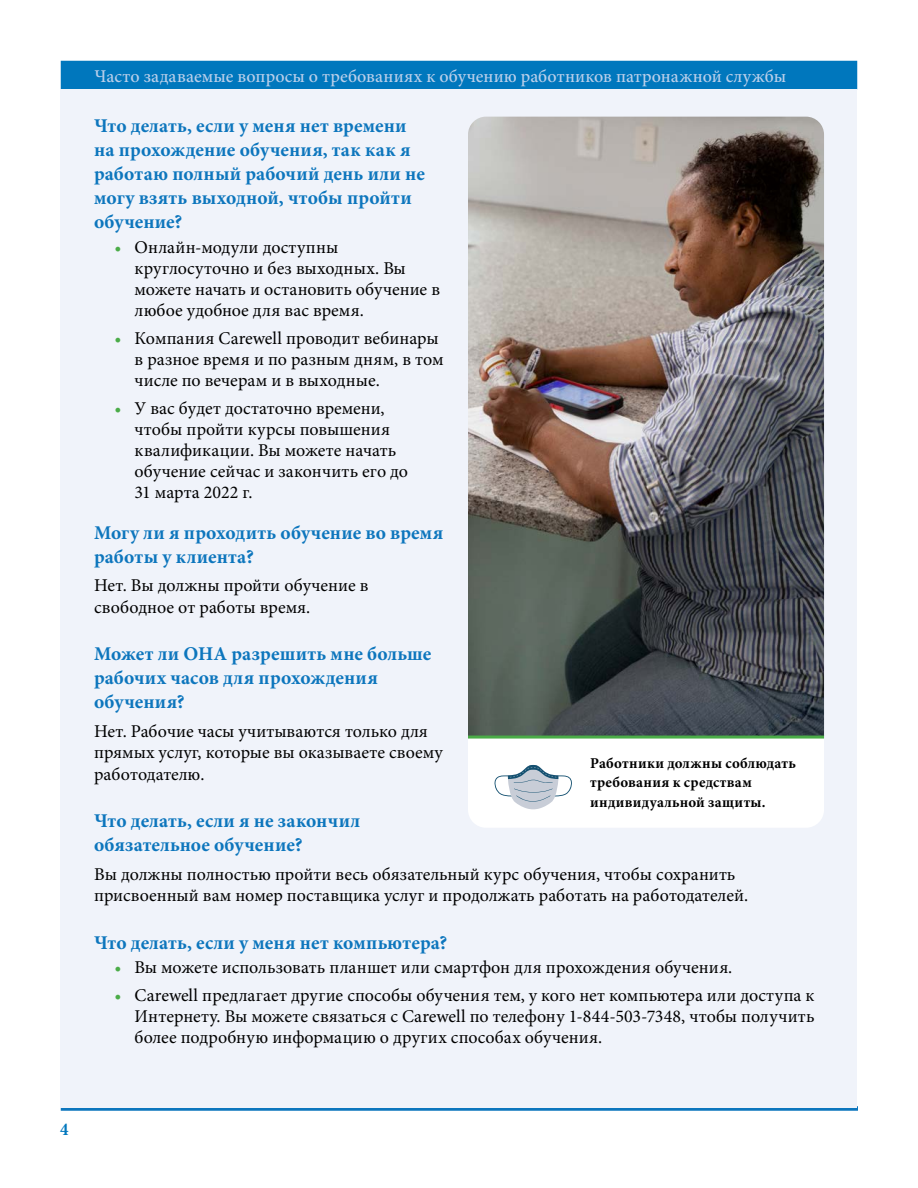
<style>
.page{position:relative;width:918px;height:1188px;background:#fff}
.page>*{position:absolute;margin:0;border:0;box-sizing:border-box;transform-origin:0 0}
.t1{font:700 19.5px/24px "Minion Pro";letter-spacing:.01em;color:#0d76bd}
.t2{font:18px/21px "Minion Pro";color:#000}
.t3{font:500 18px "Minion Pro";letter-spacing:.005em;color:#bacfea}
.t4{font:700 condensed 18px "Minion Pro";color:#0077bd}
.t5{font:700 15px/19.5px "Minion Pro";letter-spacing:.02em;color:#000}
.s1{color:#4bac48}
</style>
<div class="page">
<div style="left:61px;top:61px;width:796px;height:28px;background:#0077bd"></div>
<div style="left:61px;top:1106px;width:797px;height:5px;background:#0d76bd"></div>
<div style="left:61px;top:89px;width:796px;height:1019px;background:#f0f3fa"></div>
<div style="left:468px;top:739px;width:356px;height:89px;background:#fff"></div>
<svg style="left:494px;top:765px;width:78px;height:44px"></svg>
<img style="left:468px;top:117px;width:356px;height:619px">
<hr style="left:468px;top:736px;width:356px;height:3px;background:#4aab47">
<p class="t3" style="left:94px;top:64px;width:693px">Часто задаваемые вопросы о требованиях к обучению работников патронажной службы</p>
<p class="t1" style="left:94px;top:114px;width:332px">Что делать, если у меня нет времени на прохождение обучения, так как я работаю полный рабочий день или не могу взять выходной, чтобы пройти обучение?</p>
<p class="t2" style="left:135px;top:237px;width:307px;text-indent:-20px"><span class="s1">•</span> Онлайн-модули доступны круглосуточно и без выходных. Вы можете начать и остановить обучение в любое удобное для вас время.</p>
<p class="t2" style="left:135px;top:328px;width:311px;text-indent:-20px"><span class="s1">•</span> Компания Carewell проводит вебинары в разное время и по разным дням, в том числе по вечерам и в выходные.</p>
<p class="t2" style="left:135px;top:398px;width:275px;text-indent:-20px"><span class="s1">•</span> У вас будет достаточно времени, чтобы пройти курсы повышения квалификации. Вы можете начать обучение сейчас и закончить его до<br>31 марта 2022 г.</p>
<p class="t1" style="left:94px;top:520px;width:351px">Могу ли я проходить обучение во время работы у клиента?</p>
<p class="t2" style="left:94px;top:575px;width:276px;line-height:21.6px">Нет. Вы должны пройти обучение в свободное от работы время.</p>
<p class="t1" style="left:94px;top:642px;width:339px">Может ли OHA разрешить мне больше рабочих часов для прохождения обучения?</p>
<p class="t2" style="left:94px;top:720px;width:350px;line-height:21.6px">Нет. Рабочие часы учитываются только для прямых услуг, которые вы оказываете своему работодателю.</p>
<p class="t1" style="left:94px;top:809px;width:268px">Что делать, если я не закончил обязательное обучение?</p>
<p class="t2" style="left:94px;top:863px;width:656px;line-height:21.6px">Вы должны полностью пройти весь обязательный курс обучения, чтобы сохранить присвоенный вам номер поставщика услуг и продолжать работать на работодателей.</p>
<p class="t1" style="left:94px;top:930px;width:355px">Что делать, если у меня нет компьютера?</p>
<p class="t2" style="left:114px;top:957px;width:620px"><span class="s1">•</span> Вы можете использовать планшет или смартфон для прохождения обучения.</p>
<p class="t2" style="left:135px;top:985px;width:681px;text-align:justify;text-indent:-20px"><span class="s1">•</span> Carewell предлагает другие способы обучения тем, у кого нет компьютера или доступа к Интернету. Вы можете связаться с Carewell по телефону 1-844-503-7348, чтобы получить более подробную информацию о других способах обучения.</p>
<p class="t5" style="left:590px;top:753px;width:207px">Работники должны соблюдать требования к средствам индивидуальной защиты.</p>
<p class="t4" style="left:60px;top:1117px;width:10px">4</p>
</div>
